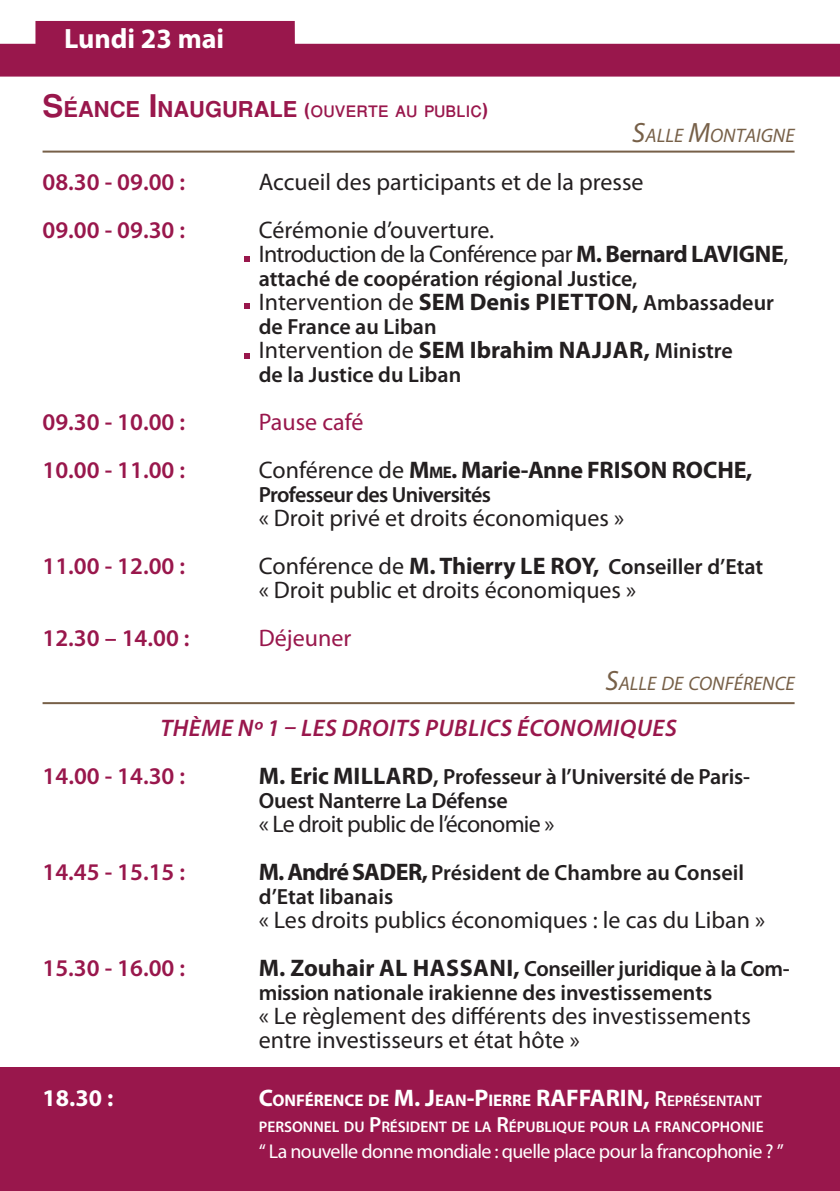
<style>
.page{position:relative;width:840px;height:1191px;background:#fff}
.page>*{position:absolute;margin:0;border:0;box-sizing:border-box;transform-origin:0 0}
.t1{font:500 32px "Win Soft Pro";color:#99174c}
.t2{font:700 30.8px "Win Soft Pro";color:#99174c}
.t3{font:700 28px "Myriad Pro";color:#fff}
.t4{font:24px/24px "Myriad Pro";color:#231f20}
.t5{font:600 24px "Myriad Pro";color:#99174c}
.t6{font:24px "Myriad Pro";letter-spacing:-.03em;color:#231f20}
.t7{font:italic 600 24px "Myriad Pro";letter-spacing:.02em;color:#99174c}
.t8{font:700 24px "Myriad Pro";color:#231f20}
.t9{font:700 24px "Myriad Pro";letter-spacing:.02em;color:#231f20}
.t10{font:700 24px "Myriad Pro";color:#fff}
.t11{font:24px "Myriad Pro";color:#99174c}
.t12{font:500 22.4px "Win Soft Pro";color:#99174c}
.t13{font:600 22px "Myriad Pro";letter-spacing:-.005em;color:#231f20}
.t14{font:600 22px "Myriad Pro";letter-spacing:-.03em;color:#231f20}
.t15{font:20px "Myriad Pro";letter-spacing:-.03em;color:#fff}
.t16{font:italic 19.6px "Myriad Pro";color:#776048}
.t17{font:700 16.8px "Myriad Pro";color:#fff}
.t18{font:700 16.8px "Myriad Pro";color:#231f20}
.t19{font:600 15.4px "Myriad Pro";color:#fff}
.s1{font-size:44px}
.s2{font-weight:500;font-size:32px}
.s3{font-size:28px}
.s4{font-weight:700}
.s5{font-weight:600;font-size:22px}
.s6{font-style:inherit}
.s7{font-size:24px}
.s8{font-weight:400;font-size:24px}
.s9{font-weight:700;font-size:24px}
.s10{font-size:22px}
</style>
<div class="page">
<div style="left:0;top:1068px;width:839px;height:123px;background:#99174c"></div>
<svg style="left:0;top:21px;width:839px;height:56px;fill:#99174c"></svg>
<hr style="left:43px;top:151px;width:751px;height:2px;background:#776048">
<hr style="left:43px;top:702px;width:751px;height:2px;background:#776048">
<svg style="left:244px;top:256px;width:5px;height:6px"></svg>
<svg style="left:244px;top:303px;width:5px;height:6px"></svg>
<svg style="left:244px;top:353px;width:5px;height:5px"></svg>
<p class="t3" style="left:64px;top:20px;width:162px">Lundi 23 mai</p>
<h2 class="t2" style="left:43px;top:86px;width:269px"><span class="s1">S</span>éance <span class="s1">I</span>naugurale <span class="s2">(</span></h2>
<h1 class="t1" style="left:481px;top:86px;width:8px">(</h1>
<p class="t12" style="left:310px;top:96px;width:173px">ouverte au public</p>
<p class="t5" style="left:43px;top:166px;width:144px">08.30 - 09.00 :</p>
<p class="t5" style="left:43px;top:214px;width:144px">09.00 - 09.30 :</p>
<p class="t5" style="left:43px;top:406px;width:144px">09.30 - 10.00 :</p>
<p class="t5" style="left:43px;top:454px;width:144px">10.00 - 11.00 :</p>
<p class="t5" style="left:43px;top:550px;width:144px">11.00 - 12.00 :</p>
<p class="t5" style="left:43px;top:622px;width:148px">12.30 – 14.00 :</p>
<p class="t16" style="left:632px;top:123px;width:164px"><span class="s3">S</span>ALLE <span class="s3">M</span>ONTAIGNE</p>
<p class="t4" style="left:259px;top:169px;width:386px">Accueil des participants et de la presse</p>
<p class="t4" style="left:259px;top:217px;width:236px">Cérémonie ’douverture.</p>
<p class="t6" style="left:259px;top:239px;width:531px">Introduction de la Conférence par <span class="s4">M. Bernard</span> <span class="s4">L</span><span class="s4">avigne</span>,</p>
<p class="t13" style="left:259px;top:264px;width:380px">attaché de coopération régional Justice,</p>
<p class="t9" style="left:469px;top:286px;width:305px">Denis PietTon, <span class="s5">Ambassadeur</span></p>
<p class="t4" style="left:259px;top:289px;width:189px">Intervention de <span class="s4">SEM</span></p>
<p class="t13" style="left:259px;top:312px;width:179px">de France au Liban</p>
<p class="t4" style="left:259px;top:337px;width:475px">Intervention de <span class="s4">SEM I</span><span class="s4">brahim</span> <span class="s4">N</span><span class="s4">ajjar</span><span class="s4">,</span> <span class="s5">Ministre</span></p>
<p class="t13" style="left:259px;top:360px;width:204px">de la Justice du Liban</p>
<p class="t11" style="left:259px;top:407px;width:106px">Pause café</p>
<p class="t4" style="left:259px;top:457px;width:147px">Conférence de</p>
<p class="t8" style="left:451px;top:454px;width:303px"><span class="s6">.</span> Marie-Anne <span class="s6">F</span>rison Roche<span class="s6">,</span></p>
<p class="t18" style="left:409px;top:461px;width:32px"><span class="s7">M</span>ME</p>
<p class="t14" style="left:259px;top:480px;width:234px">Professeur des Universités</p>
<p class="t4" style="left:259px;top:505px;width:367px">« Droit privé et droits économiques «</p>
<p class="t13" style="left:259px;top:552px;width:505px"><span class="s8">Conférence de</span> <span class="s9">M. Thierry Le Roy</span><span class="s9">,</span> Conseiller ’d Etat</p>
<p class="t4" style="left:259px;top:577px;width:379px">« Droit public et droits économiques «</p>
<p class="t11" style="left:259px;top:623px;width:94px">Déjeuner</p>
<p class="t16" style="left:605px;top:671px;width:190px"><span class="s3">S</span>ALLE DE CONFÉRENCE</p>
<p class="t7" style="left:160px;top:712px;width:517px">THÈME Nº 1 – LES DROITS PUBLICS ÉCONOMIQUES</p>
<p class="t5" style="left:43px;top:760px;width:144px">14.00 - 14.30 :</p>
<p class="t13" style="left:259px;top:762px;width:492px"><span class="s9">M. Eric</span> <span class="s9">M</span><span class="s9">illard</span><span class="s7">,</span> Professeur ’là Université de Paris-</p>
<p class="t13" style="left:259px;top:786px;width:250px">Ouest Nanterre La Défense</p>
<p class="t5" style="left:43px;top:856px;width:144px">14.45 - 15.15 :</p>
<p class="t6" style="left:259px;top:809px;width:297px">« Le droit public de ’léconomie «</p>
<p class="t13" style="left:259px;top:858px;width:486px"><span class="s9">M.André</span><span class="s9">S</span><span class="s9">ader,</span>Président de Chambre au Conseil</p>
<p class="t13" style="left:259px;top:882px;width:136px">’d Etat libanais</p>
<p class="t4" style="left:259px;top:907px;width:507px">« Les droits publics économiques le: cas du Liban «</p>
<p class="t5" style="left:43px;top:952px;width:144px">15.30 - 16.00 :</p>
<p class="t8" style="left:259px;top:952px;width:144px">M. Zouhair <span class="s6">A</span>l</p>
<p class="t13" style="left:412px;top:954px;width:378px"><span class="s9">Hassani,</span> Conseiller juridique laà Com-</p>
<p class="t13" style="left:259px;top:978px;width:455px">mission nationale irakienne des investissements</p>
<p class="t4" style="left:259px;top:1003px;width:493px">« Le règlement des différents des investissements entre investisseurs et état hôte «</p>
<p class="t10" style="left:43px;top:1081px;width:72px">18.30 :</p>
<p class="t17" style="left:259px;top:1089px;width:76px"><span class="s7">C</span>ONFÉRENCE</p>
<p class="t17" style="left:474px;top:1089px;width:56px"><span class="s7">P</span>IERRE</p>
<p class="t10" style="left:535px;top:1081px;width:115px">RAFFARIN,</p>
<p class="t10" style="left:393px;top:1081px;width:28px">M.</p>
<p class="t17" style="left:425px;top:1089px;width:21px"><span class="s7">J</span>EAN</p>
<p class="t19" style="left:654px;top:1090px;width:109px"><span class="s10">R</span>EPRÉSENTANT</p>
<p class="t17" style="left:368px;top:1089px;width:20px">DE</p>
<p class="t10" style="left:466px;top:1081px;width:9px">-</p>
<p class="t19" style="left:259px;top:1117px;width:506px">PERSONNEL DU <span class="s10">P</span>RÉSIDENT DE LA <span class="s10">R</span>ÉPUBLIQUE POUR LA FRANCOPHONIE</p>
<p class="t15" style="left:259px;top:1139px;width:526px">“ La nouvelle donne mondiale : quelle place pour la francophonie “?</p>
</div>
